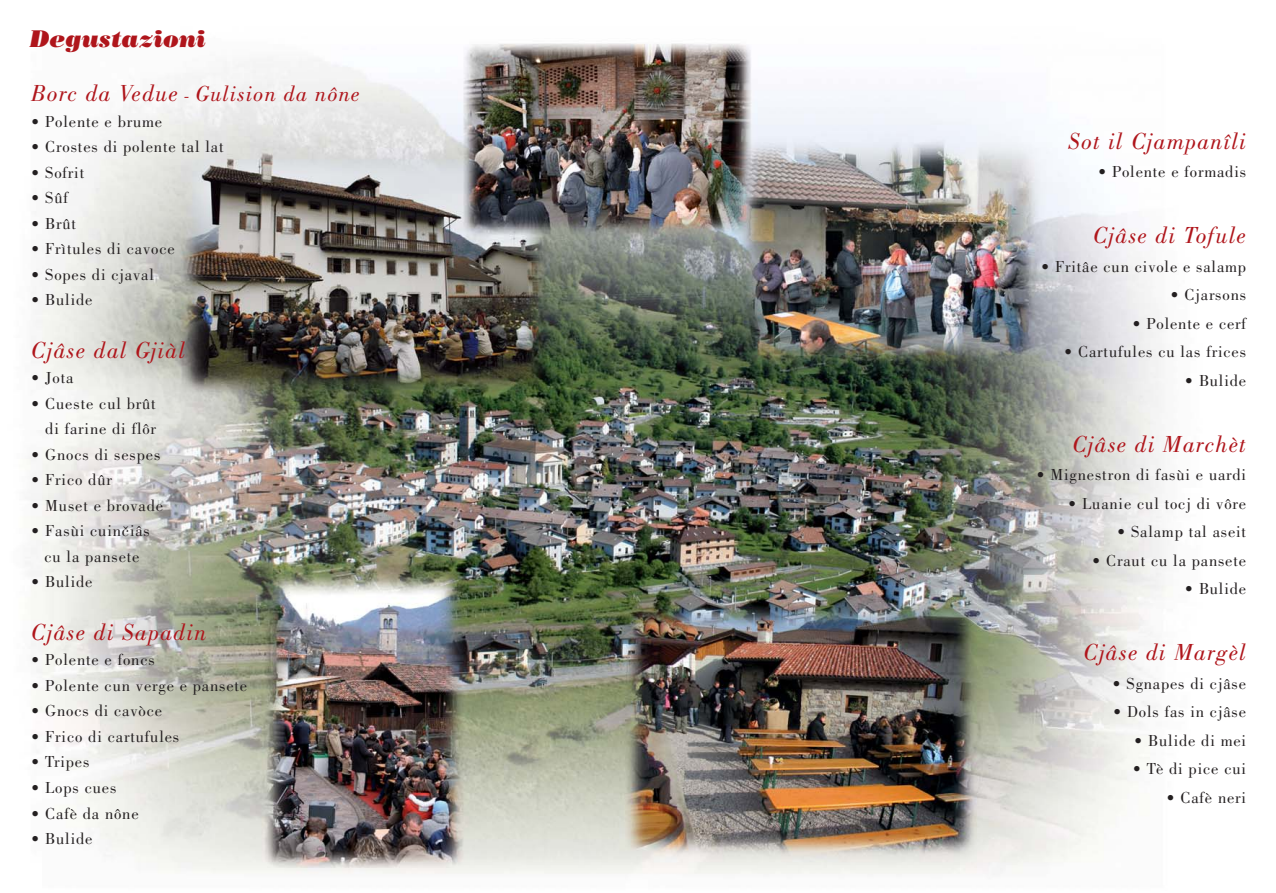
<style>
.page{position:relative;width:1276px;height:893px;background:#fff}
.page>*{position:absolute;margin:0;border:0;box-sizing:border-box;transform-origin:0 0}
.t1{font:italic 24px "Bodoni Std";letter-spacing:.05em;color:#af151b}
.t2{font:italic 24px "Bodoni Std Poster";color:#af151b}
.t3{font:italic 22.5px "Bodoni Std";letter-spacing:.05em;color:#af151b}
.t4{font:16.5px/25.5px "Bodoni Std";letter-spacing:.05em;color:#231f20;text-align:right}
.s1{font-size:24px}
.s2{font-size:16.5px}
</style>
<div class="page">
<img style="left:25px;top:43px;width:1142px;height:832px">
<h1 class="t2" style="left:30px;top:24px;width:177px">Degustazioni</h1>
<h2 class="t3" style="left:31px;top:86px;width:330px"><span class="s1">Borc da Vedue</span> <span class="s2">-</span> Gulision da nône</h2>
<p class="t4" style="left:31px;top:110px;width:132px">• Polente e brume</p>
<p class="t4" style="left:31px;top:136px;width:194px">• Crostes di polente tal lat</p>
<p class="t4" style="left:31px;top:161px;width:54px">• Sofrit</p>
<p class="t4" style="left:31px;top:187px;width:38px">• Sûf</p>
<p class="t4" style="left:31px;top:212px;width:46px">• Brût</p>
<p class="t4" style="left:31px;top:238px;width:145px">• Frìtules di cavoce</p>
<p class="t4" style="left:31px;top:263px;width:124px">• Sopes di cjaval</p>
<p class="t4" style="left:31px;top:289px;width:63px">• Bulide</p>
<h1 class="t1" style="left:31px;top:341px;width:156px">Cjâse dal Gjiàl</h1>
<p class="t4" style="left:31px;top:367px;width:44px">• Jota</p>
<p class="t4" style="left:31px;top:392px;width:126px">• Cueste cul brût di farine di flôr</p>
<p class="t4" style="left:31px;top:443px;width:131px">• Gnocs di sespes</p>
<p class="t4" style="left:31px;top:469px;width:82px">• Frico dûr</p>
<p class="t4" style="left:31px;top:494px;width:133px">• Muset e brovade</p>
<p class="t4" style="left:31px;top:520px;width:120px;text-align:center">• Fasùi cuinciâs cu la pansete</p>
<p class="t4" style="left:31px;top:571px;width:63px">• Bulide</p>
<h1 class="t1" style="left:31px;top:623px;width:177px">Cjâse di Sapadin</h1>
<p class="t4" style="left:31px;top:649px;width:125px">• Polente e foncs</p>
<p class="t4" style="left:31px;top:674px;width:217px">• Polente cun verge e pansete</p>
<p class="t4" style="left:31px;top:700px;width:132px">• Gnocs di cavòce</p>
<p class="t4" style="left:31px;top:725px;width:150px">• Frico di cartufules</p>
<p class="t4" style="left:31px;top:751px;width:60px">• Tripes</p>
<p class="t4" style="left:31px;top:776px;width:87px">• Lops cues</p>
<p class="t4" style="left:31px;top:802px;width:109px">• Cafè da nône</p>
<p class="t4" style="left:31px;top:827px;width:63px">• Bulide</p>
<p class="t4" style="left:128px;top:535px;width:6px;rotate:-180deg">ˆ</p>
<h1 class="t1" style="left:1068px;top:132px;width:179px">Sot il Cjampanîli</h1>
<p class="t4" style="left:1098px;top:161px;width:150px">• Polente e formadis</p>
<h1 class="t1" style="left:1093px;top:227px;width:155px">Cjâse di Tofule</h1>
<p class="t4" style="left:1041px;top:255px;width:207px">• Fritâe cun civole e salamp</p>
<p class="t4" style="left:1170px;top:284px;width:77px">• Cjarsons</p>
<p class="t4" style="left:1132px;top:312px;width:115px">• Polente e cerf</p>
<p class="t4" style="left:1064px;top:341px;width:183px">• Cartufules cu las frices</p>
<p class="t4" style="left:1185px;top:369px;width:63px">• Bulide</p>
<h1 class="t1" style="left:1072px;top:435px;width:175px">Cjâse di Marchèt</h1>
<p class="t4" style="left:1036px;top:464px;width:211px">• Mignestron di fasùi e uardi</p>
<p class="t4" style="left:1068px;top:492px;width:179px">• Luanie cul tocj di vôre</p>
<p class="t4" style="left:1117px;top:521px;width:131px">• Salamp tal aseit</p>
<p class="t4" style="left:1092px;top:549px;width:155px">• Craut cu la pansete</p>
<p class="t4" style="left:1185px;top:578px;width:63px">• Bulide</p>
<h1 class="t1" style="left:1083px;top:644px;width:164px">Cjâse di Margèl</h1>
<p class="t4" style="left:1112px;top:672px;width:135px">• Sgnapes di cjâse</p>
<p class="t4" style="left:1113px;top:701px;width:135px">• Dols fas in cjâse</p>
<p class="t4" style="left:1134px;top:729px;width:113px">• Bulide di mei</p>
<p class="t4" style="left:1132px;top:758px;width:115px">• Tè di pice cui</p>
<p class="t4" style="left:1166px;top:786px;width:81px">• Cafè neri</p>
</div>
